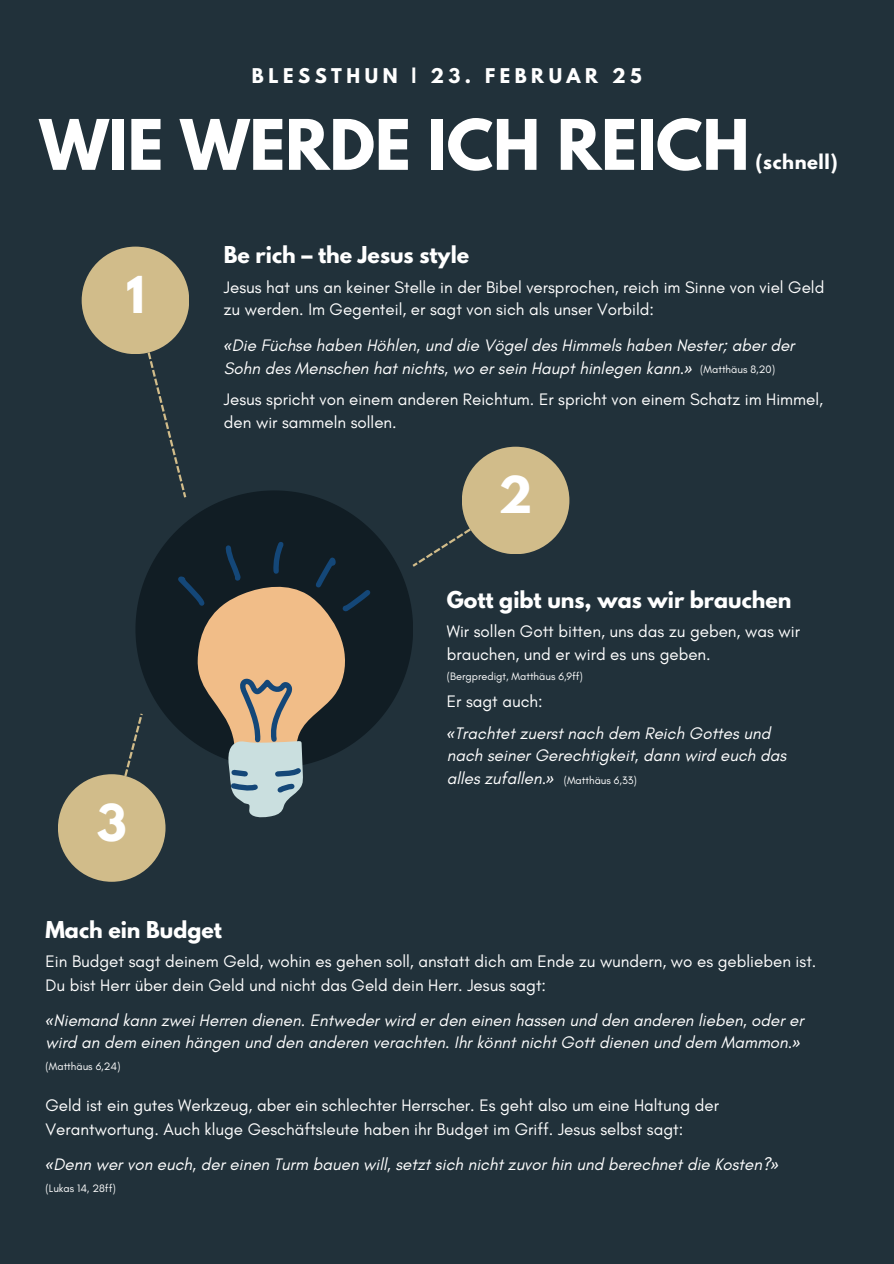
<style>
.page{position:relative;width:894px;height:1264px;background:#fff}
.page>*{position:absolute;margin:0;border:0;box-sizing:border-box;transform-origin:0 0}
.t1{font:700 61.65px "League Spartan";color:#fff}
.t2{font:700 45px "League Spartan";color:#fff}
.t3{font:700 20.55px "League Spartan";color:#fff}
.t4{font:700 18px "League Spartan";letter-spacing:.25em;color:#fff}
.t5{font:700 18px "League Spartan";letter-spacing:.035em;color:#fff}
.t6{font:16.95px/23.2px "Glacial Indifference";color:#fff}
.t7{font:italic 16.95px/22.5px "Glacial Indifference";color:#fff}
.t8{font:10.95px "Glacial Indifference";color:#fff}
.s1{font-family:"Noto Sans"}
</style>
<div class="page">
<div style="left:0;top:0;width:893px;height:1263px;background:#21313a"></div>
<svg style="left:147px;top:352px;width:38px;height:138px"></svg>
<div style="left:82px;top:246px;width:107px;height:108px;background:#d1bc8a;border-radius:50%"></div>
<svg style="left:135px;top:490px;width:277px;height:239px;fill:#111d24"></svg>
<svg style="left:178px;top:541px;width:192px;height:276px"></svg>
<div style="left:461px;top:446px;width:108px;height:108px;background:#d1bc8a;border-radius:50%"></div>
<svg style="left:412px;top:528px;width:58px;height:39px"></svg>
<div style="left:58px;top:774px;width:107px;height:107px;background:#d1bc8a;border-radius:50%"></div>
<svg style="left:124px;top:713px;width:19px;height:63px"></svg>
<h1 class="t4" style="left:252px;top:67px;width:391px">BLESSTHUN | 23. FEBRUAR 25</h1>
<h4 class="t1" style="left:39px;top:114px;width:711px">WIE WERDE ICH REICH</h4>
<p class="t5" style="left:755px;top:153px;width:84px">(schnell)</p>
<h3 class="t2" style="left:126px;top:272px;width:20px">1</h3>
<h5 class="t2" style="left:97px;top:800px;width:31px">3</h5>
<h5 class="t3" style="left:224px;top:245px;width:247px">Be rich – the Jesus style</h5>
<h5 class="t6" style="left:224px;top:275px;width:602px;line-height:22.5px">Jesus hat uns an keiner Stelle in der Bibel versprochen, reich im Sinne von viel Geld zu werden. Im Gegenteil, er sagt von sich als unser Vorbild:</h5>
<h2 class="t7" style="left:224px;top:334px;width:572px"><span class="s1">«</span>Die Füchse haben Höhlen, und die Vögel des Himmels haben Nester; aber der<br>Sohn des Menschen hat nichts, wo er sein Haupt hinlegen kann.<span class="s1">»</span></h2>
<h5 class="t8" style="left:700px;top:362px;width:76px">(Matthäus 8,20)</h5>
<p class="t6" style="left:224px;top:388px;width:600px;line-height:22.5px">Jesus spricht von einem anderen Reichtum. Er spricht von einem Schatz im Himmel, den wir sammeln sollen.</p>
<h2 class="t2" style="left:498px;top:472px;width:35px">2</h2>
<p class="t3" style="left:446px;top:589px;width:346px">Gott gibt uns, was wir brauchen</p>
<p class="t6" style="left:446px;top:619px;width:354px">Wir sollen Gott bitten, uns das zu geben, was wir brauchen, und er wird es uns geben.</p>
<p class="t6" style="left:446px;top:689px;width:98px">Er sagt auch:</p>
<p class="t8" style="left:446px;top:670px;width:138px">(Bergpredigt, Matthäus 6,9ff)</p>
<h5 class="t7" style="left:446px;top:721px;width:341px"><span class="s1">«</span>Trachtet zuerst nach dem Reich Gottes und nach seiner Gerechtigkeit, dann wird euch das alles zufallen.<span class="s1">»</span></h5>
<p class="t8" style="left:563px;top:773px;width:75px">(Matthäus 6,33)</p>
<p class="t3" style="left:45px;top:919px;width:178px">Mach ein Budget</p>
<p class="t6" style="left:45px;top:949px;width:772px">Ein Budget sagt deinem Geld, wohin es gehen soll, anstatt dich am Ende zu wundern, wo es geblieben ist.<br>Du bist Herr über dein Geld und nicht das Geld dein Herr. Jesus sagt:</p>
<h5 class="t7" style="left:45px;top:1008px;width:759px"><span class="s1">«</span>Niemand kann zwei Herren dienen. Entweder wird er den einen hassen und den anderen lieben, oder er wird an dem einen hängen und den anderen verachten. Ihr könnt nicht Gott dienen und dem Mammon.<span class="s1">»</span></h5>
<h2 class="t8" style="left:45px;top:1059px;width:77px">(Matthäus 6,24)</h2>
<p class="t6" style="left:45px;top:1093px;width:674px">Geld ist ein gutes Werkzeug, aber ein schlechter Herrscher. Es geht also um eine Haltung der<br>Verantwortung. Auch kluge Geschäftsleute haben ihr Budget im Griff. Jesus selbst sagt:</p>
<p class="t7" style="left:45px;top:1152px;width:734px"><span class="s1">«</span>Denn wer von euch, der einen Turm bauen will, setzt sich nicht zuvor hin und berechnet die Kosten?<span class="s1">»</span></p>
<h5 class="t8" style="left:46px;top:1181px;width:72px">(Lukas 14, 28ff)</h5>
</div>
